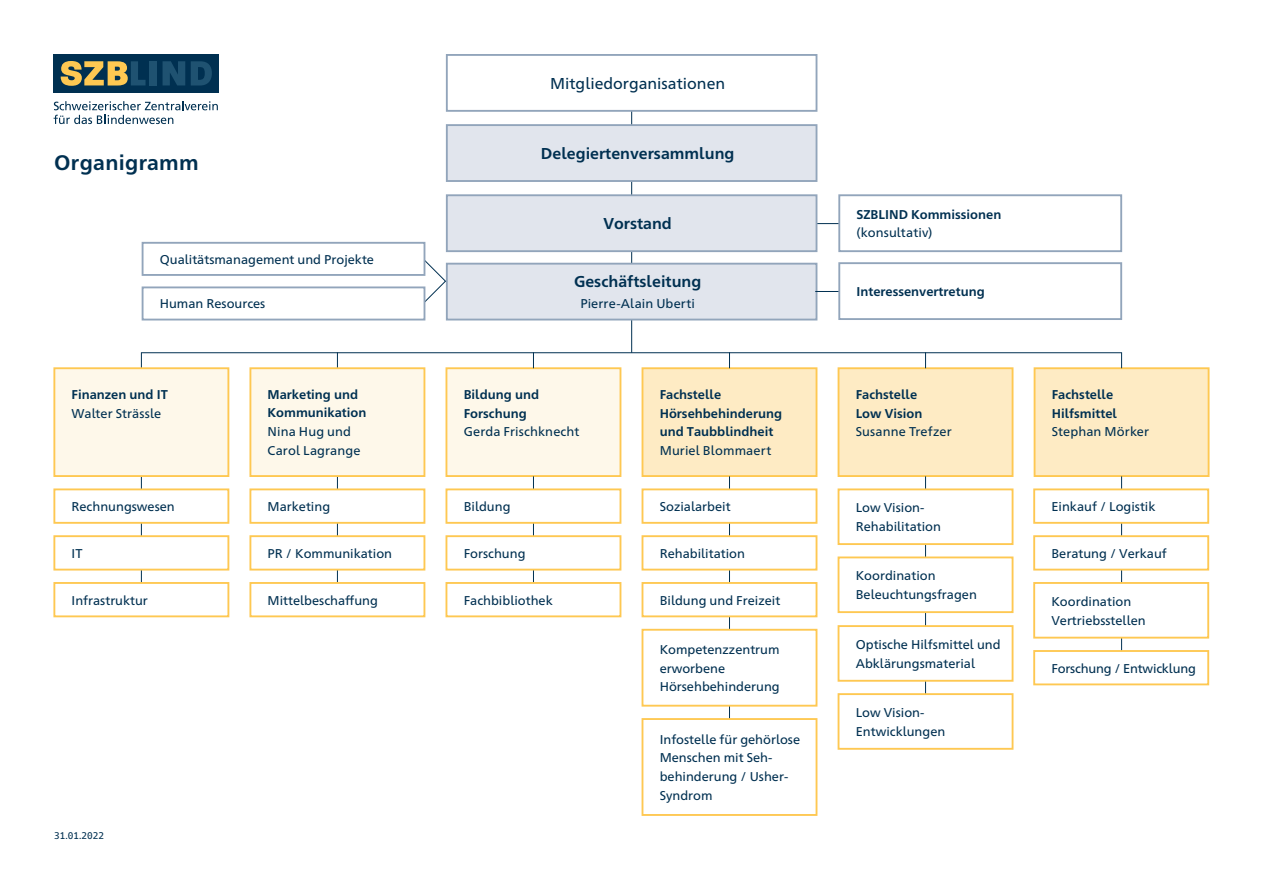
<style>
.page{position:relative;width:1263px;height:893px;background:#fff}
.page>*{position:absolute;margin:0;border:0;box-sizing:border-box;transform-origin:0 0}
.t1{font:700 21px "Frutiger Neue 1450 Pro";letter-spacing:.015em;color:#003051}
.t2{font:700 15.75px "Frutiger Neue 1450 Pro";color:#003051}
.t3{font:15.75px "Frutiger Neue 1450 Pro";color:#003051}
.t4{font:12.75px/18.8px "Frutiger Neue 1450 Pro";color:#003051}
.t5{font:700 12.75px/18.8px "Frutiger Neue 1450 Pro";color:#003051}
.t6{font:9.75px "Frutiger Neue 1450 Pro";color:#003051}
</style>
<div class="page">
<hr style="left:141px;top:476px;width:1px;height:107px;background:#003051">
<hr style="left:337px;top:476px;width:1px;height:108px;background:#003051">
<hr style="left:141px;top:352px;width:980px;height:1px;background:#003051">
<svg style="left:141px;top:352px;width:1px;height:15px"></svg>
<svg style="left:337px;top:352px;width:1px;height:15px"></svg>
<hr style="left:631px;top:106px;width:1px;height:247px;background:#003051">
<div style="left:54px;top:368px;width:174px;height:108px;background:#fef8ea"></div>
<div style="left:53px;top:367px;width:176px;height:110px;border:2px solid #fec852"></div>
<div style="left:250px;top:368px;width:174px;height:108px;background:#fef8ea"></div>
<div style="left:249px;top:367px;width:176px;height:110px;border:2px solid #fec852"></div>
<div style="left:446px;top:368px;width:174px;height:108px;background:#fef8ea"></div>
<div style="left:445px;top:367px;width:176px;height:110px;border:2px solid #fec852"></div>
<div style="left:642px;top:368px;width:174px;height:108px;background:#feebc4"></div>
<div style="left:641px;top:367px;width:176px;height:110px;border:2px solid #fec852"></div>
<div style="left:838px;top:368px;width:174px;height:108px;background:#feebc4"></div>
<div style="left:837px;top:367px;width:176px;height:110px;border:2px solid #fec852"></div>
<div style="left:1034px;top:368px;width:174px;height:108px;background:#feebc4"></div>
<div style="left:1034px;top:367px;width:175px;height:110px;border:2px solid #fec852"></div>
<div style="left:447px;top:125px;width:369px;height:56px;background:#e1e5ed"></div>
<div style="left:446px;top:124px;width:371px;height:58px;border:2px solid #92a5bb"></div>
<div style="left:447px;top:55px;width:369px;height:56px;background:#fff"></div>
<div style="left:446px;top:54px;width:371px;height:58px;border:2px solid #92a5bb"></div>
<hr style="left:533px;top:476px;width:1px;height:118px;background:#003051">
<svg style="left:533px;top:352px;width:1px;height:16px"></svg>
<hr style="left:729px;top:476px;width:1px;height:245px;background:#003051">
<svg style="left:729px;top:352px;width:1px;height:16px"></svg>
<hr style="left:925px;top:476px;width:1px;height:233px;background:#003051">
<svg style="left:925px;top:352px;width:1px;height:16px"></svg>
<hr style="left:1121px;top:476px;width:1px;height:195px;background:#003051">
<svg style="left:1121px;top:352px;width:1px;height:16px"></svg>
<div style="left:447px;top:264px;width:369px;height:56px;background:#e1e5ed"></div>
<div style="left:446px;top:263px;width:371px;height:57px;border:2px solid #92a5bb"></div>
<svg style="left:817px;top:223px;width:21px;height:1px"></svg>
<svg style="left:815px;top:291px;width:23px;height:1px"></svg>
<div style="left:447px;top:195px;width:369px;height:56px;background:#e1e5ed"></div>
<div style="left:446px;top:194px;width:371px;height:58px;border:2px solid #92a5bb"></div>
<div style="left:838px;top:194px;width:284px;height:58px;border:2px solid #92a5bb"></div>
<div style="left:838px;top:262px;width:284px;height:58px;border:2px solid #92a5bb"></div>
<div style="left:53px;top:488px;width:176px;height:36px;border:2px solid #fec852"></div>
<div style="left:249px;top:488px;width:176px;height:36px;border:2px solid #fec852"></div>
<div style="left:837px;top:488px;width:176px;height:57px;border:2px solid #fec852"></div>
<div style="left:445px;top:488px;width:176px;height:36px;border:2px solid #fec852"></div>
<div style="left:641px;top:488px;width:176px;height:36px;border:2px solid #fec852"></div>
<div style="left:1033px;top:488px;width:176px;height:36px;border:2px solid #fec852"></div>
<div style="left:53px;top:535px;width:176px;height:35px;border:2px solid #fec852"></div>
<div style="left:249px;top:535px;width:176px;height:35px;border:2px solid #fec852"></div>
<div style="left:837px;top:556px;width:176px;height:57px;border:2px solid #fec852"></div>
<div style="left:445px;top:535px;width:176px;height:35px;border:2px solid #fec852"></div>
<div style="left:641px;top:535px;width:176px;height:35px;border:2px solid #fec852"></div>
<div style="left:1033px;top:535px;width:176px;height:35px;border:2px solid #fec852"></div>
<div style="left:1033px;top:650px;width:176px;height:35px;border:2px solid #fec852"></div>
<div style="left:53px;top:582px;width:176px;height:35px;border:2px solid #fec852"></div>
<div style="left:249px;top:582px;width:176px;height:35px;border:2px solid #fec852"></div>
<div style="left:837px;top:625px;width:176px;height:57px;border:2px solid #fec852"></div>
<div style="left:837px;top:693px;width:176px;height:57px;border:2px solid #fec852"></div>
<div style="left:445px;top:582px;width:176px;height:35px;border:2px solid #fec852"></div>
<div style="left:641px;top:582px;width:176px;height:35px;border:2px solid #fec852"></div>
<div style="left:1033px;top:582px;width:176px;height:57px;border:2px solid #fec852"></div>
<div style="left:641px;top:629px;width:176px;height:78px;border:2px solid #fec852"></div>
<div style="left:641px;top:718px;width:176px;height:98px;border:2px solid #fec852"></div>
<svg style="left:425px;top:256px;width:21px;height:50px"></svg>
<div style="left:142px;top:242px;width:283px;height:34px;border:2px solid #92a5bb"></div>
<div style="left:142px;top:286px;width:283px;height:34px;border:2px solid #92a5bb"></div>
<svg style="left:54px;top:101px;width:164px;height:23px"></svg>
<div style="left:53px;top:54px;width:166px;height:39px;background:#003051"></div>
<svg style="left:61px;top:61px;width:85px;height:25px"></svg>
<div style="left:150px;top:61px;width:7px;height:24px;background:#1f5271"></div>
<svg style="left:163px;top:61px;width:22px;height:24px"></svg>
<svg style="left:191px;top:61px;width:21px;height:25px"></svg>
<h1 class="t1" style="left:54px;top:147px;width:146px">Organigramm</h1>
<p class="t4" style="left:160px;top:249px;width:216px">Qualitätsmanagement und Projekte</p>
<p class="t4" style="left:160px;top:293px;width:107px">Human Resources</p>
<p class="t5" style="left:72px;top:384px;width:98px">Finanzen und IT</p>
<p class="t4" style="left:72px;top:403px;width:91px">Walter Strässle</p>
<p class="t5" style="left:268px;top:384px;width:100px">Marketing und<br>Kommunikation</p>
<p class="t4" style="left:268px;top:421px;width:94px">Nina Hug und<br>Carol Lagrange</p>
<p class="t3" style="left:550px;top:72px;width:176px">Mitgliedorganisationen</p>
<p class="t2" style="left:541px;top:142px;width:195px">Delegiertenversammlung</p>
<p class="t2" style="left:603px;top:212px;width:70px">Vorstand</p>
<p class="t2" style="left:574px;top:270px;width:129px">Geschäftsleitung</p>
<p class="t4" style="left:580px;top:294px;width:116px">Pierre-Alain Uberti</p>
<p class="t5" style="left:464px;top:384px;width:77px">Bildung und<br>Forschung</p>
<p class="t4" style="left:464px;top:421px;width:117px">Gerda Frischknecht</p>
<p class="t5" style="left:660px;top:384px;width:124px">Fachstelle<br>Hörsehbehinderung und Taubblindheit</p>
<p class="t4" style="left:660px;top:440px;width:113px">Muriel Blommaert</p>
<p class="t5" style="left:856px;top:204px;width:146px">SZBLIND Kommissionen</p>
<p class="t4" style="left:856px;top:223px;width:78px">(konsultativ)</p>
<p class="t5" style="left:856px;top:281px;width:130px">Interessenvertretung</p>
<p class="t5" style="left:856px;top:384px;width:68px">Fachstelle<br>Low Vision</p>
<p class="t4" style="left:856px;top:421px;width:97px">Susanne Trefzer</p>
<p class="t5" style="left:1052px;top:384px;width:67px">Fachstelle<br>Hilfsmittel</p>
<p class="t4" style="left:1052px;top:421px;width:99px">Stephan Mörker</p>
<p class="t4" style="left:464px;top:496px;width:48px">Bildung</p>
<p class="t4" style="left:660px;top:496px;width:72px">Sozialarbeit</p>
<p class="t4" style="left:1051px;top:496px;width:106px">Einkauf / Logistik</p>
<p class="t4" style="left:72px;top:496px;width:105px">Rechnungswesen</p>
<p class="t4" style="left:268px;top:496px;width:64px">Marketing</p>
<p class="t4" style="left:856px;top:497px;width:87px">Low Vision-<br>Rehabilitation</p>
<p class="t4" style="left:72px;top:543px;width:12px">IT</p>
<p class="t4" style="left:268px;top:543px;width:126px">PR / Kommunikation</p>
<p class="t4" style="left:72px;top:590px;width:78px">Infrastruktur</p>
<p class="t4" style="left:268px;top:590px;width:112px">Mittelbeschaffung</p>
<p class="t6" style="left:54px;top:828px;width:51px">31.01.2022</p>
<p class="t4" style="left:464px;top:543px;width:63px">Forschung</p>
<p class="t4" style="left:660px;top:543px;width:87px">Rehabilitation</p>
<p class="t4" style="left:1051px;top:543px;width:117px">Beratung / Verkauf</p>
<p class="t4" style="left:856px;top:565px;width:123px">Koordination<br>Beleuchtungsfragen</p>
<p class="t4" style="left:464px;top:590px;width:91px">Fachbibliothek</p>
<p class="t4" style="left:660px;top:590px;width:122px">Bildung und Freizeit</p>
<p class="t4" style="left:1051px;top:591px;width:96px">Koordination<br>Vertriebsstellen</p>
<p class="t4" style="left:660px;top:639px;width:122px">Kompetenzzentrum erworbene<br>Hörsehbehinderung</p>
<p class="t4" style="left:660px;top:729px;width:142px">Infostelle für gehörlose<br>Menschen mit Seh&shy;behinderung / Usher-<br>Syndrom</p>
<p class="t4" style="left:856px;top:634px;width:146px">Optische Hilfsmittel und<br>Abklärungsmaterial</p>
<p class="t4" style="left:856px;top:702px;width:91px">Low Vision-<br>Entwicklungen</p>
<p class="t4" style="left:1051px;top:658px;width:146px">Forschung / Entwicklung</p>
</div>
